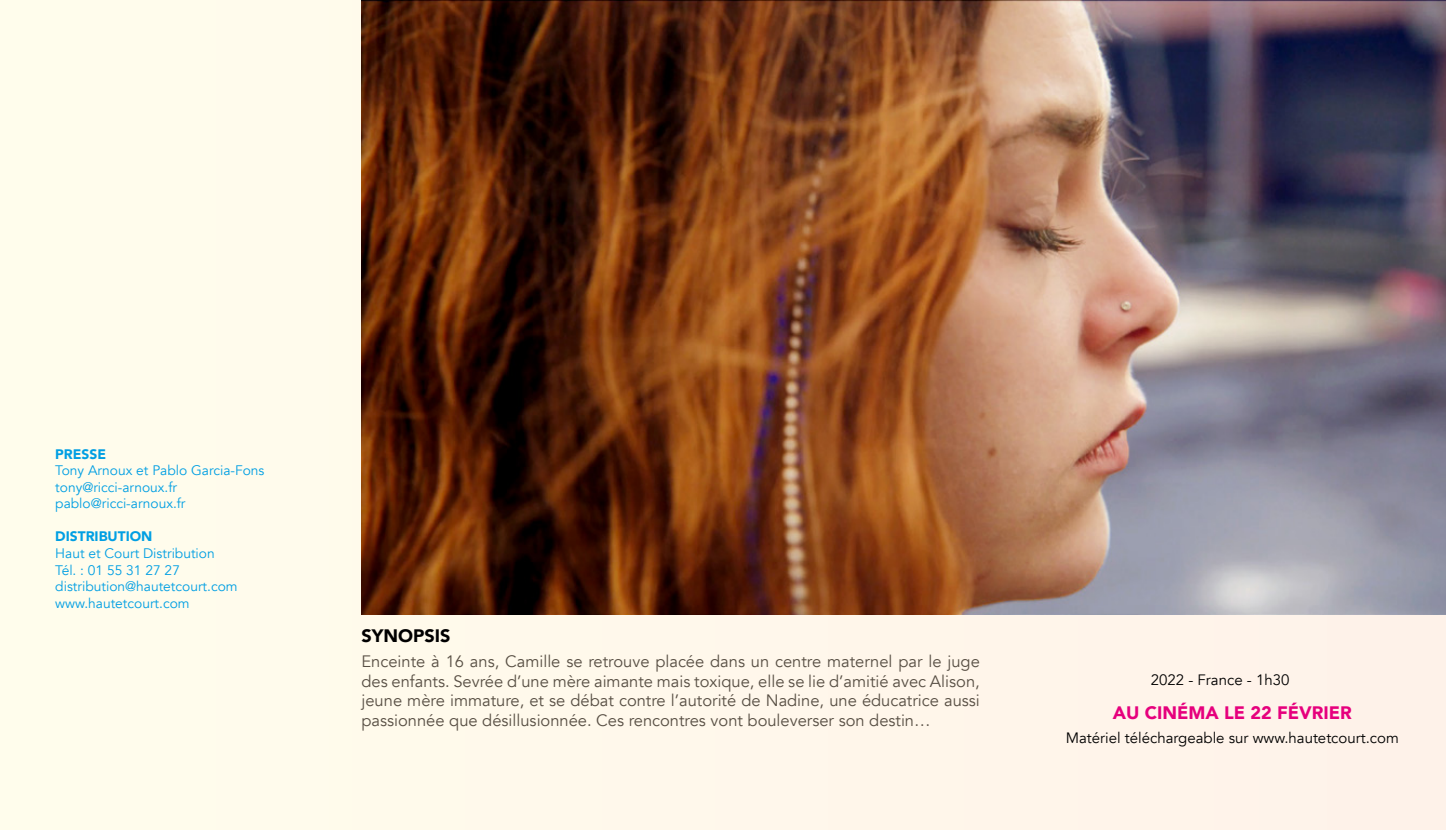
<style>
.page{position:relative;width:1446px;height:830px;background:#fff}
.page>*{position:absolute;margin:0;border:0;box-sizing:border-box;transform-origin:0 0}
.t1{font:900 18px "Avenir";color:#e6007d}
.t2{font:900 18px "Avenir";color:#000}
.t3{font:16.5px/19.8px "Avenir";color:#584f44;text-align:justify}
.t4{font:15px "Avenir";color:#000}
.t5{font:13.8px/16.5px "Avenir";color:#009fe3}
.t6{font:900 13.8px "Avenir";color:#009fe3}
</style>
<div class="page">
<div style="left:0;top:0;width:1446px;height:829px;background:#fffbec"></div>
<img style="left:361px;top:0;width:1085px;height:614px">
<p class="t6" style="left:55px;top:441px;width:52px">PRESSE</p>
<p class="t5" style="left:55px;top:462px;width:211px">Tony Arnoux et Pablo Garcia-Fons tony@ricci-arnoux.fr pablo@ricci-arnoux.fr</p>
<p class="t6" style="left:55px;top:524px;width:99px">DISTRIBUTION</p>
<p class="t5" style="left:55px;top:545px;width:184px">Haut et Court Distribution<br>Tél. : 01 55 31 27 27 distribution@hautetcourt.com www.hautetcourt.com</p>
<p class="t2" style="left:361px;top:620px;width:90px">SYNOPSIS</p>
<p class="t3" style="left:361px;top:651px;width:620px">Enceinte à 16 ans, Camille se retrouve placée dans un centre maternel par le juge des enfants. Sevrée d’une mère aimante mais toxique, elle se lie d’amitié avec Alison, jeune mère immature, et se débat contre l’autorité de Nadine, une éducatrice aussi passionnée que désillusionnée. Ces rencontres vont bouleverser son destin…</p>
<p class="t4" style="left:1151px;top:670px;width:140px">2022 - France - 1h30</p>
<p class="t1" style="left:1113px;top:696px;width:240px">AU CINÉMA LE 22 FÉVRIER</p>
<p class="t4" style="left:1066px;top:728px;width:335px">Matériel téléchargeable sur www.hautetcourt.com</p>
</div>
